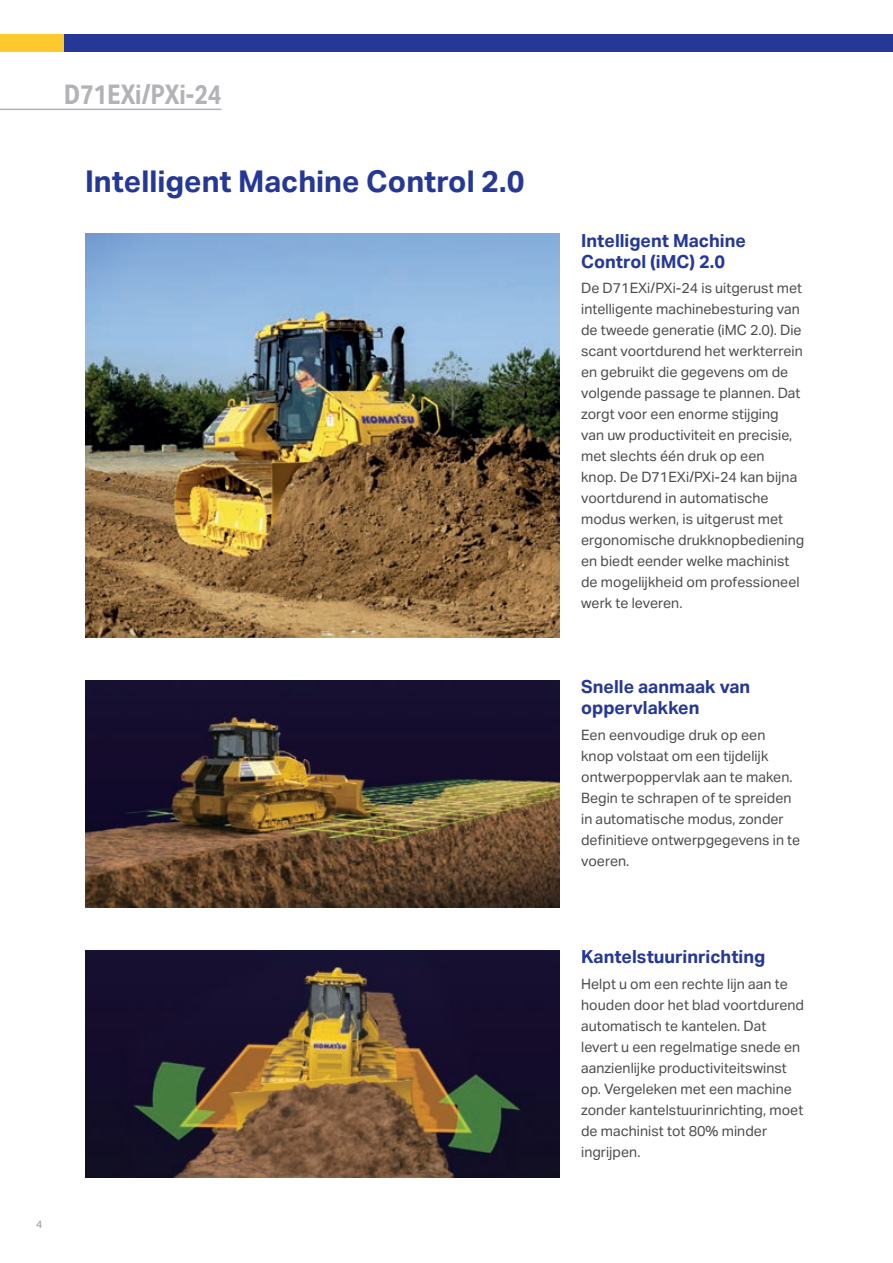
<style>
.page{position:relative;width:893px;height:1263px;background:#fff}
.page>*{position:absolute;margin:0;border:0;box-sizing:border-box;transform-origin:0 0}
.t1{font:700 30px "Aktiv Grotesk";color:#263895}
.t2{font:700 27px "Aktiv Grotesk Cd";color:#b2b3b7}
.t3{font:700 18px/21px "Aktiv Grotesk";color:#263895}
.t4{font:14.25px/21px "Aktiv Grotesk";color:#4b4c4d}
.t5{font:10.5px "Aktiv Grotesk";color:#939598}
</style>
<div class="page">
<img style="left:85px;top:950px;width:475px;height:228px">
<img style="left:85px;top:680px;width:475px;height:228px">
<img style="left:85px;top:234px;width:475px;height:404px">
<hr style="left:0;top:109px;width:221px;height:1px;background:#b2b3b7">
<div style="left:0;top:34px;width:143px;height:17px;background:#fec92d"></div>
<div style="left:64px;top:34px;width:829px;height:17px;background:#263895"></div>
<h2 class="t2" style="left:64px;top:79px;width:159px">D71EXi/PXi-24</h2>
<h1 class="t1" style="left:85px;top:164px;width:441px">Intelligent Machine Control 2.0</h1>
<p class="t5" style="left:36px;top:1218px;width:8px">4</p>
<p class="t3" style="left:581px;top:230px;width:166px">Intelligent Machine<br>Control (iMC) 2.0</p>
<p class="t4" style="left:581px;top:278px;width:225px">De D71EXi/PXi-24 is uitgerust met intelligente machinebesturing van de tweede generatie (iMC 2.0). Die scant voortdurend het werkterrein en gebruikt die gegevens om de volgende passage te plannen. Dat zorgt voor een enorme stijging van uw productiviteit en precisie, met slechts één druk op een<br>knop. De D71EXi/PXi-24 kan bijna voortdurend in automatische modus werken, is uitgerust met ergonomische drukknopbediening en biedt eender welke machinist de mogelijkheid om professioneel werk te leveren.</p>
<p class="t3" style="left:581px;top:676px;width:171px">Snelle aanmaak van oppervlakken</p>
<p class="t4" style="left:581px;top:724px;width:221px">Een eenvoudige druk op een knop volstaat om een tijdelijk ontwerpoppervlak aan te maken.<br>Begin te schrapen of te spreiden in automatische modus, zonder definitieve ontwerpgegevens in te voeren.</p>
<p class="t3" style="left:581px;top:946px;width:186px">Kantelstuurinrichting</p>
<p class="t4" style="left:581px;top:973px;width:224px">Helpt u om een rechte lijn aan te houden door het blad voortdurend automatisch te kantelen. Dat levert u een regelmatige snede en aanzienlijke productiviteitswinst op. Vergeleken met een machine zonder kantelstuurinrichting, moet de machinist tot 80% minder ingrijpen.</p>
</div>
